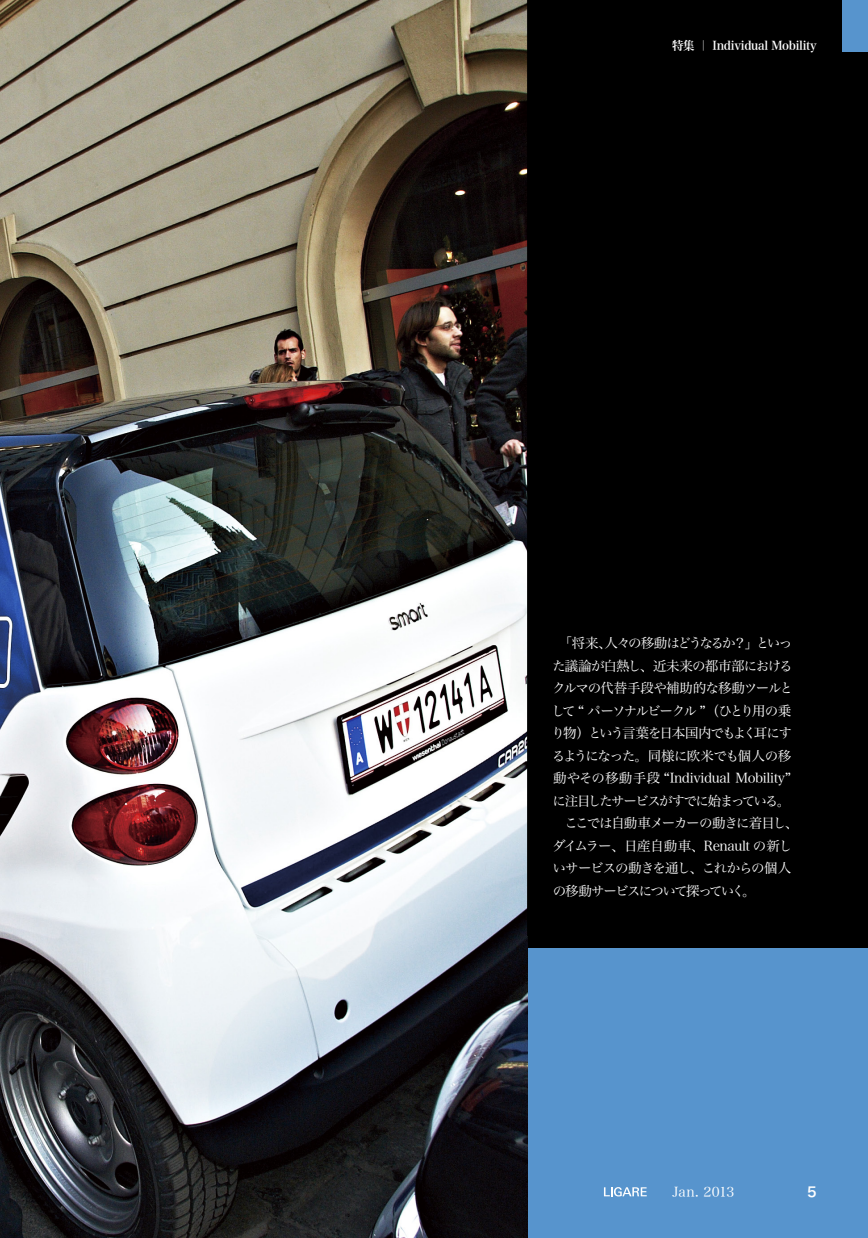
<style>
.page{position:relative;width:868px;height:1238px;background:#fff}
.page>*{position:absolute;margin:0;border:0;box-sizing:border-box;transform-origin:0 0}
.t1{font:13.5px "Hira Min Pro W3";letter-spacing:-.075em;color:#fff}
.t2{font:13.5px "Hira Min Pro W3";letter-spacing:-.03em;color:#fff}
.t3{font:13.5px "Hira Min Pro W3";letter-spacing:-.145em;color:#fff}
.t4{font:13.5px "Hira Min Pro W3";letter-spacing:-.125em;color:#fff}
.t5{font:13.5px "Hira Min Pro W3";letter-spacing:-.13em;color:#fff}
.t6{font:13.5px "Hira Min Pro W3";letter-spacing:-.12em;color:#fff}
.t7{font:13.5px "Hira Min Pro W3";letter-spacing:-.055em;color:#fff}
.t8{font:13.5px "Hira Min Pro W3";letter-spacing:-.11em;color:#fff}
.t9{font:13.5px "Hira Kaku Pro W6";color:#fff}
.t10{font:12px "Hira Min Pro W6";letter-spacing:-.025em;color:#fff;scale:.95 1}
</style>
<div class="page">
<div style="left:0;top:0;width:867px;height:1237px;background:#000"></div>
<div style="left:523px;top:948px;width:344px;height:289px;background:#5794cd"></div>
<img style="left:0;top:0;width:527px;height:1237px">
<div style="left:842px;top:0;width:25px;height:51px;background:#5794cd"></div>
<svg style="left:604px;top:1187px;width:42px;height:9px"></svg>
<p class="t10" style="left:672px;top:34px;width:154px">特集 ｜ Individual Mobility</p>
<p class="t3" style="left:559px;top:631px;width:235px">「将来、人々の移動はどうなるか？」といっ</p>
<p class="t1" style="left:552px;top:654px;width:241px">た議論が白熱し、近未来の都市部における</p>
<p class="t7" style="left:552px;top:676px;width:242px">クルマの代替手段や補助的な移動ツールと</p>
<p class="t4" style="left:551px;top:699px;width:241px">して “ パーソナルビークル ”（ひとり用の乗</p>
<p class="t5" style="left:551px;top:721px;width:242px">り物）という言葉を日本国内でもよく耳にす</p>
<p class="t1" style="left:552px;top:744px;width:241px">るようになった。同様に欧米でも個人の移</p>
<p class="t2" style="left:553px;top:766px;width:240px">動やその移動手段 “Individual Mobility”</p>
<p class="t6" style="left:552px;top:789px;width:239px">に注目したサービスがすでに始まっている。</p>
<p class="t1" style="left:564px;top:811px;width:235px">ここでは自動車メーカーの動きに着目し、</p>
<p class="t2" style="left:552px;top:834px;width:241px">ダイムラー、日産自動車、Renault の新し</p>
<p class="t1" style="left:552px;top:856px;width:240px">いサービスの動きを通し、これからの個人</p>
<p class="t8" style="left:552px;top:879px;width:204px">の移動サービスについて探っていく。</p>
<p class="t1" style="left:672px;top:1179px;width:64px">Jan. 2013</p>
<p class="t9" style="left:807px;top:1179px;width:11px">5</p>
</div>
